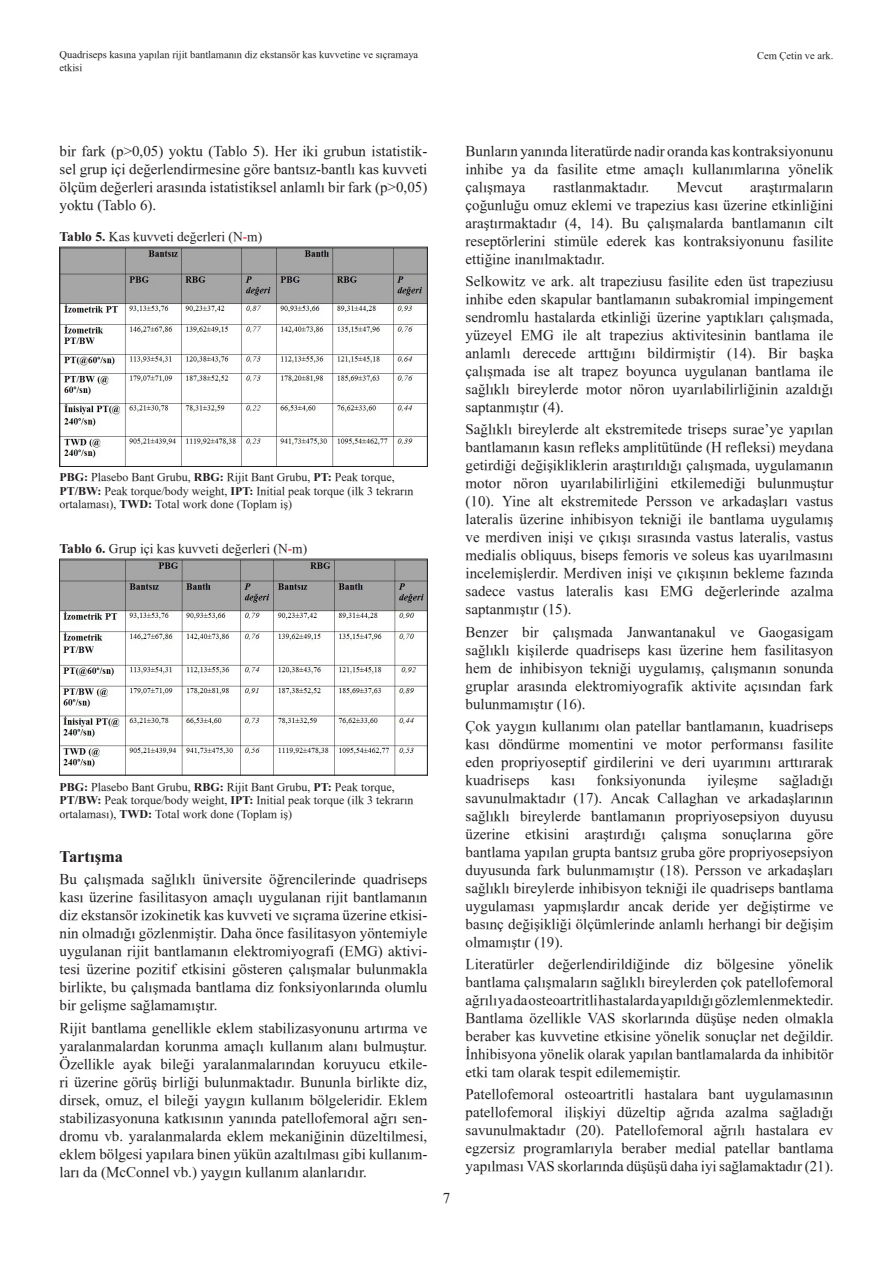
<style>
.page{position:relative;width:893px;height:1263px;background:#fff}
.page>*{position:absolute;margin:0;border:0;box-sizing:border-box;transform-origin:0 0}
.Yan_başlıklar_italik{font:700 16.5px "Turkish Times New Roman";color:#231f20}
.Yan_başlıklar_italik-2{font:15px/18px "TR Times New Roman";color:#231f20;text-align:justify}
.t1{font:15px "Times New Roman";color:#231f20}
.Yan_başlıklar_italik-3{font:13.5px "TR Times New Roman";color:#231f20}
.Yan_başlıklar_italik-4{font:12px/13.5px "TR Times New Roman";color:#231f20}
.Başlık_altı{font:10.5px/13.5px "TR Times New Roman";color:#231f20}
.s1{font-family:"Turkish Times New Roman";font-weight:700}
.s2{color:#f00}
</style>
<div class="page">
<img style="left:61px;top:249px;width:365px;height:216px">
<div style="left:59px;top:247px;width:369px;height:220px;border:1px solid #231f20"></div>
<img style="left:61px;top:561px;width:365px;height:212px">
<div style="left:59px;top:559px;width:369px;height:216px;border:1px solid #231f20"></div>
<p class="Başlık_altı" style="left:60px;top:47px;width:360px">Quadriseps kasına yapılan rijit bantlamanın diz ekstansör kas kuvvetine ve sıçramaya etkisi</p>
<p class="Başlık_altı" style="left:757px;top:48px;width:78px">Cem Çetin ve ark.</p>
<p class="Yan_başlıklar_italik-2" style="left:60px;top:141px;width:369px">bir fark (p&gt;0,05) yoktu (Tablo 5). Her iki grubun istatistik&shy;sel grup içi değerlendirmesine göre bantsız-bantlı kas kuvveti ölçüm değerleri arasında istatistiksel anlamlı bir fark (p&gt;0,05) yoktu (Tablo 6).</p>
<p class="Yan_başlıklar_italik-3" style="left:60px;top:227px;width:204px"><span class="s1">Tablo 5.</span> Kas kuvveti değerleri (N<span class="s2">-</span>m)</p>
<p class="Yan_başlıklar_italik-4" style="left:60px;top:470px;width:337px"><span class="s1">PBG:</span> Plasebo Bant Grubu, <span class="s1">RBG:</span> Rijit Bant Grubu, <span class="s1">PT:</span> Peak torque,</p>
<p class="Yan_başlıklar_italik-4" style="left:60px;top:484px;width:356px"><span class="s1">PT/BW:</span> Peak torque/body weight, <span class="s1">IPT:</span> Initial peak torque (ilk 3 tekrarın ortalaması), <span class="s1">TWD:</span> Total work done (Toplam iş)</p>
<p class="Yan_başlıklar_italik-3" style="left:60px;top:540px;width:249px"><span class="s1">Tablo 6.</span> Grup içi kas kuvveti değerleri (N<span class="s2">-</span>m)</p>
<p class="Yan_başlıklar_italik-4" style="left:60px;top:780px;width:337px"><span class="s1">PBG:</span> Plasebo Bant Grubu, <span class="s1">RBG:</span> Rijit Bant Grubu, <span class="s1">PT:</span> Peak torque,</p>
<p class="Yan_başlıklar_italik-4" style="left:60px;top:793px;width:356px"><span class="s1">PT/BW:</span> Peak torque/body weight, <span class="s1">IPT:</span> Initial peak torque (ilk 3 tekrarın ortalaması), <span class="s1">TWD:</span> Total work done (Toplam iş)</p>
<p class="Yan_başlıklar_italik" style="left:60px;top:847px;width:65px">Tartışma</p>
<p class="Yan_başlıklar_italik-2" style="left:60px;top:870px;width:369px">Bu çalışmada sağlıklı üniversite öğrencilerinde quadriseps kası üzerine fasilitasyon amaçlı uygulanan rijit bantlamanın diz ekstansör izokinetik kas kuvveti ve sıçrama üzerine etkisi&shy;nin olmadığı gözlenmiştir. Daha önce fasilitasyon yöntemiyle uygulanan rijit bantlamanın elektromiyografi (EMG) aktivi&shy;tesi üzerine pozitif etkisini gösteren çalışmalar bulunmakla birlikte, bu çalışmada bantlama diz fonksiyonlarında olumlu bir gelişme sağlamamıştır.</p>
<p class="Yan_başlıklar_italik-2" style="left:60px;top:1018px;width:369px">Rijit bantlama genellikle eklem stabilizasyonunu artırma ve yaralanmalardan korunma amaçlı kullanım alanı bulmuştur.<br>Özellikle ayak bileği yaralanmalarından koruyucu etkile&shy;ri üzerine görüş birliği bulunmaktadır. Bununla birlikte diz, dirsek, omuz, el bileği yaygın kullanım bölgeleridir. Eklem stabilizasyonuna katkısının yanında patellofemoral ağrı sen&shy;dromu vb. yaralanmalarda eklem mekaniğinin düzeltilmesi, eklem bölgesi yapılara binen yükün azaltılması gibi kullanım&shy;ları da (McConnel vb.) yaygın kullanım alanlarıdır.</p>
<p class="t1" style="left:443px;top:1188px;width:9px">7</p>
<p class="Yan_başlıklar_italik-2" style="left:466px;top:141px;width:369px">Bunların yanında literatürde nadir oranda kas kontraksiyonunu inhibe ya da fasilite etme amaçlı kullanımlarına yönelik çalışmaya</p>
<p class="Yan_başlıklar_italik-2" style="left:466px;top:177px;width:369px;text-indent:285px">araştırmaların çoğunluğu omuz eklemi ve trapezius kası üzerine etkinliğini araştırmaktadır (4, 14). Bu çalışmalarda bantlamanın cilt reseptörlerini stimüle ederek kas kontraksiyonunu fasilite ettiğine inanılmaktadır.</p>
<p class="Yan_başlıklar_italik-2" style="left:466px;top:272px;width:369px">Selkowitz ve ark. alt trapeziusu fasilite eden üst trapeziusu inhibe eden skapular bantlamanın subakromial impingement sendromlu hastalarda etkinliği üzerine yaptıkları çalışmada, yüzeyel EMG ile alt trapezius aktivitesinin bantlama ile anlamlı derecede arttığını bildirmiştir (14). Bir başka çalışmada ise alt trapez boyunca uygulanan bantlama ile sağlıklı bireylerde motor nöron uyarılabilirliğinin azaldığı saptanmıştır (4).</p>
<p class="Yan_başlıklar_italik-2" style="left:466px;top:420px;width:369px">Sağlıklı bireylerde alt ekstremitede triseps surae’ye yapılan bantlamanın kasın refleks amplitütünde (H refleksi) meydana getirdiği değişikliklerin araştırıldığı çalışmada, uygulamanın motor nöron uyarılabilirliğini etkilemediği bulunmuştur (10). Yine alt ekstremitede Persson ve arkadaşları vastus lateralis üzerine inhibisyon tekniği ile bantlama uygulamış ve merdiven inişi ve çıkışı sırasında vastus lateralis, vastus medialis obliquus, biseps femoris ve soleus kas uyarılmasını incelemişlerdir. Merdiven inişi ve çıkışının bekleme fazında sadece vastus lateralis kası EMG değerlerinde azalma saptanmıştır (15).</p>
<p class="Yan_başlıklar_italik-2" style="left:466px;top:622px;width:369px">Benzer bir çalışmada Janwantanakul ve Gaogasigam sağlıklı kişilerde quadriseps kası üzerine hem fasilitasyon hem de inhibisyon tekniği uygulamış, çalışmanın sonunda gruplar arasında elektromiyografik aktivite açısından fark bulunmamıştır (16).</p>
<p class="Yan_başlıklar_italik-2" style="left:466px;top:716px;width:369px">Çok yaygın kullanımı olan patellar bantlamanın, kuadriseps kası döndürme momentini ve motor performansı fasilite eden propriyoseptif girdilerini ve deri uyarımını arttırarak kuadriseps</p>
<p class="Yan_başlıklar_italik-2" style="left:553px;top:177px;width:98px">rastlanmaktadır.</p>
<p class="Yan_başlıklar_italik-2" style="left:677px;top:177px;width:47px">Mevcut</p>
<p class="Yan_başlıklar_italik-2" style="left:466px;top:770px;width:369px;text-indent:314px">sağladığı savunulmaktadır (17). Ancak Callaghan ve arkadaşlarının sağlıklı bireylerde bantlamanın propriyosepsiyon duyusu üzerine etkisini araştırdığı çalışma sonuçlarına göre bantlama yapılan grupta bantsız gruba göre propriyosepsiyon duyusunda fark bulunmamıştır (18). Persson ve arkadaşları sağlıklı bireylerde inhibisyon tekniği ile quadriseps bantlama uygulaması yapmışlardır ancak deride yer değiştirme ve basınç değişikliği ölçümlerinde anlamlı herhangi bir değişim olmamıştır (19).</p>
<p class="Yan_başlıklar_italik-2" style="left:466px;top:955px;width:369px">Literatürler değerlendirildiğinde diz bölgesine yönelik bantlama çalışmaların sağlıklı bireylerden çok patellofemoral ağrılı ya da osteoartritli hastalarda yapıldığı gözlemlenmektedir.<br>Bantlama özellikle VAS skorlarında düşüşe neden olmakla beraber kas kuvvetine etkisine yönelik sonuçlar net değildir.<br>İnhibisyona yönelik olarak yapılan bantlamalarda da inhibitör etki tam olarak tespit edilememiştir.</p>
<p class="Yan_başlıklar_italik-2" style="left:466px;top:1085px;width:369px">Patellofemoral osteoartritli hastalara bant uygulamasının patellofemoral ilişkiyi düzeltip ağrıda azalma sağladığı savunulmaktadır (20). Patellofemoral ağrılı hastalara ev egzersiz programlarıyla beraber medial patellar bantlama yapılması VAS skorlarında düşüşü daha iyi sağlamaktadır (21).</p>
<p class="Yan_başlıklar_italik-2" style="left:551px;top:770px;width:26px">kası</p>
<p class="Yan_başlıklar_italik-2" style="left:597px;top:770px;width:91px">fonksiyonunda</p>
<p class="Yan_başlıklar_italik-2" style="left:707px;top:770px;width:52px">iyileşme</p>
</div>
